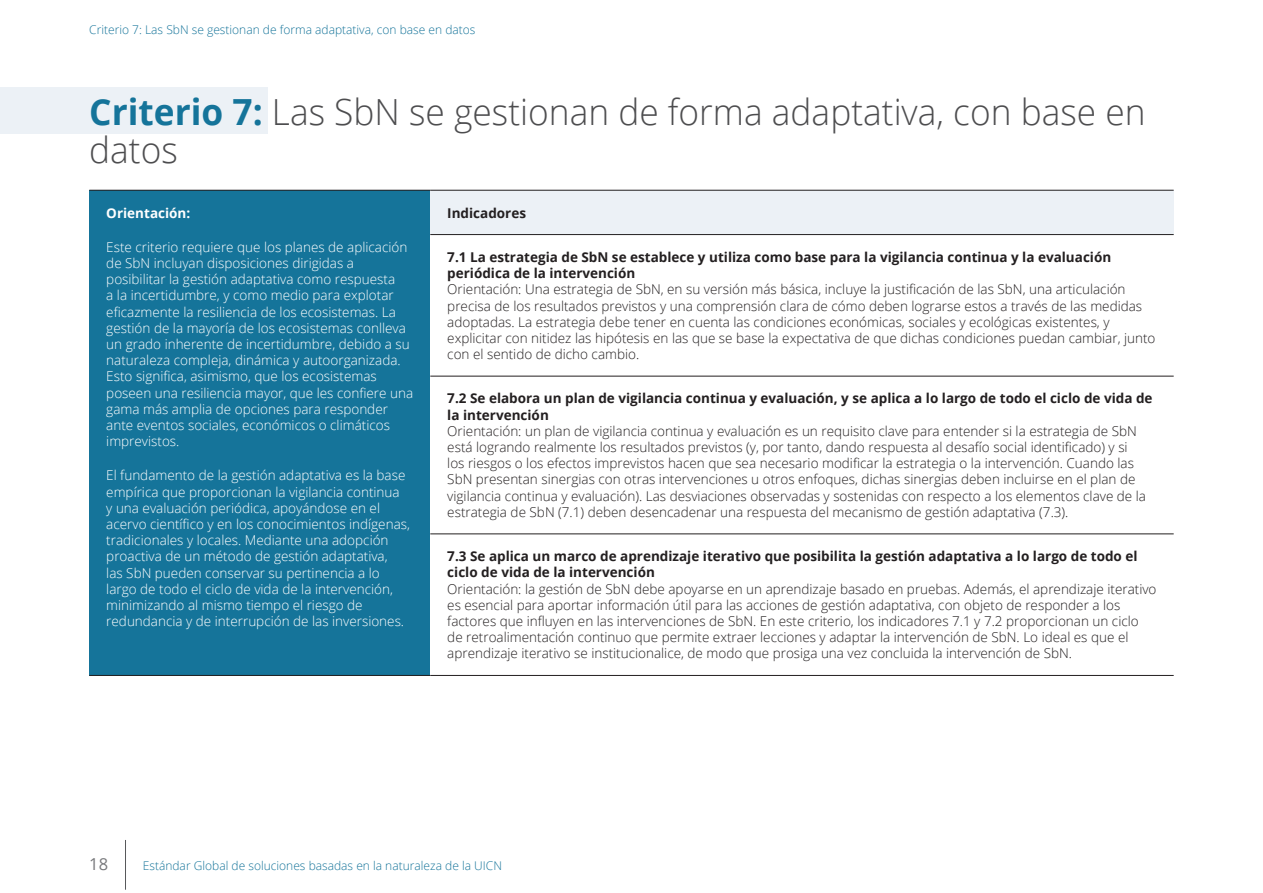
<style>
.page{position:relative;width:1263px;height:893px;background:#fff}
.page>*{position:absolute;margin:0;border:0;box-sizing:border-box;transform-origin:0 0}
.t1{font:300 36px/37.5px "Open Sans";color:#4d4d4f}
.t2{font:16.5px "Open Sans";color:#77787b}
.t3{font:300 13.5px/16.2px "Open Sans";color:#231f20}
.t4{font:300 13.5px/16.2px "Open Sans";color:#fff}
.t5{font:700 13.5px/16.2px "Open Sans";color:#231f20}
.t6{font:700 13.5px "Open Sans";color:#fff}
.t7{font:300 12px "Open Sans";color:#15749a}
.s1{font-weight:700;color:#15749a}
</style>
<div class="page">
<hr style="left:125px;top:840px;width:1px;height:50px;background:#58595b">
<div style="left:0;top:88px;width:268px;height:46px;background:#ecf1f6"></div>
<div style="left:89px;top:190px;width:341px;height:485px;background:#15749a"></div>
<div style="left:430px;top:190px;width:744px;height:45px;background:#ecf1f6"></div>
<hr style="left:430px;top:234px;width:744px;height:1px;background:#231f20">
<hr style="left:430px;top:376px;width:744px;height:1px;background:#231f20">
<hr style="left:430px;top:534px;width:744px;height:1px;background:#231f20">
<hr style="left:430px;top:190px;width:744px;height:1px;background:#231f20">
<hr style="left:430px;top:675px;width:744px;height:1px;background:#231f20">
<hr style="left:89px;top:190px;width:341px;height:1px;background:#231f20">
<hr style="left:89px;top:675px;width:341px;height:1px;background:#231f20">
<p class="t7" style="left:89px;top:21px;width:388px">Criterio 7: Las SbN se gestionan de forma adaptativa, con base en datos</p>
<h1 class="t1" style="left:89px;top:92px;width:1058px"><span class="s1">Criterio 7:</span> Las SbN se gestionan de forma adaptativa, con base en datos</h1>
<p class="t6" style="left:106px;top:203px;width:85px">Orientación:</p>
<p class="t4" style="left:106px;top:238px;width:308px">Este criterio requiere que los planes de aplicación de SbN incluyan disposiciones dirigidas a posibilitar la gestión adaptativa como respuesta<br>a la incertidumbre, y como medio para explotar eficazmente la resiliencia de los ecosistemas. La gestión de la mayoría de los ecosistemas conlleva un grado inherente de incertidumbre, debido a su naturaleza compleja, dinámica y autoorganizada.<br>Esto significa, asimismo, que los ecosistemas poseen una resiliencia mayor, que les confiere una gama más amplia de opciones para responder ante eventos sociales, económicos o climáticos imprevistos.</p>
<p class="t4" style="left:106px;top:467px;width:305px">El fundamento de la gestión adaptativa es la base empírica que proporcionan la vigilancia continua<br>y una evaluación periódica, apoyándose en el acervo científico y en los conocimientos indígenas, tradicionales y locales. Mediante una adopción proactiva de un método de gestión adaptativa,<br>las SbN pueden conservar su pertinencia a lo largo de todo el ciclo de vida de la intervención, minimizando al mismo tiempo el riesgo de redundancia y de interrupción de las inversiones.</p>
<p class="t5" style="left:447px;top:204px;width:80px">Indicadores</p>
<p class="t5" style="left:447px;top:249px;width:665px">7.1 La estrategia de SbN se establece y utiliza como base para la vigilancia continua y la evaluación periódica de la intervención</p>
<p class="t3" style="left:447px;top:281px;width:710px">Orientación: Una estrategia de SbN, en su versión más básica, incluye la justificación de las SbN, una articulación precisa de los resultados previstos y una comprensión clara de cómo deben lograrse estos a través de las medidas adoptadas. La estrategia debe tener en cuenta las condiciones económicas, sociales y ecológicas existentes, y explicitar con nitidez las hipótesis en las que se base la expectativa de que dichas condiciones puedan cambiar, junto con el sentido de dicho cambio.</p>
<p class="t5" style="left:447px;top:390px;width:707px">7.2 Se elabora un plan de vigilancia continua y evaluación, y se aplica a lo largo de todo el ciclo de vida de la intervención</p>
<p class="t3" style="left:447px;top:422px;width:700px">Orientación: un plan de vigilancia continua y evaluación es un requisito clave para entender si la estrategia de SbN está logrando realmente los resultados previstos (y, por tanto, dando respuesta al desafío social identificado) y si los riesgos o los efectos imprevistos hacen que sea necesario modificar la estrategia o la intervención. Cuando las SbN presentan sinergias con otras intervenciones u otros enfoques, dichas sinergias deben incluirse en el plan de vigilancia continua y evaluación). Las desviaciones observadas y sostenidas con respecto a los elementos clave de la estrategia de SbN (7. 1) deben desencadenar una respuesta del mecanismo de gestión adaptativa (7.3).</p>
<p class="t5" style="left:447px;top:548px;width:692px">7.3 Se aplica un marco de aprendizaje iterativo que posibilita la gestión adaptativa a lo largo de todo el ciclo de vida de la intervención</p>
<p class="t3" style="left:447px;top:580px;width:711px">Orientación: la gestión de SbN debe apoyarse en un aprendizaje basado en pruebas. Además, el aprendizaje iterativo es esencial para aportar información útil para las acciones de gestión adaptativa, con objeto de responder a los factores que influyen en las intervenciones de SbN. En este criterio, los indicadores 7.1 y 7.2 proporcionan un ciclo de retroalimentación continuo que permite extraer lecciones y adaptar la intervención de SbN. Lo ideal es que el aprendizaje iterativo se institucionalice, de modo que prosiga una vez concluida la intervención de SbN.</p>
<p class="t2" style="left:89px;top:853px;width:20px">18</p>
<p class="t7" style="left:143px;top:858px;width:361px">Estándar Global de soluciones basadas en la naturaleza de la UICN</p>
</div>
